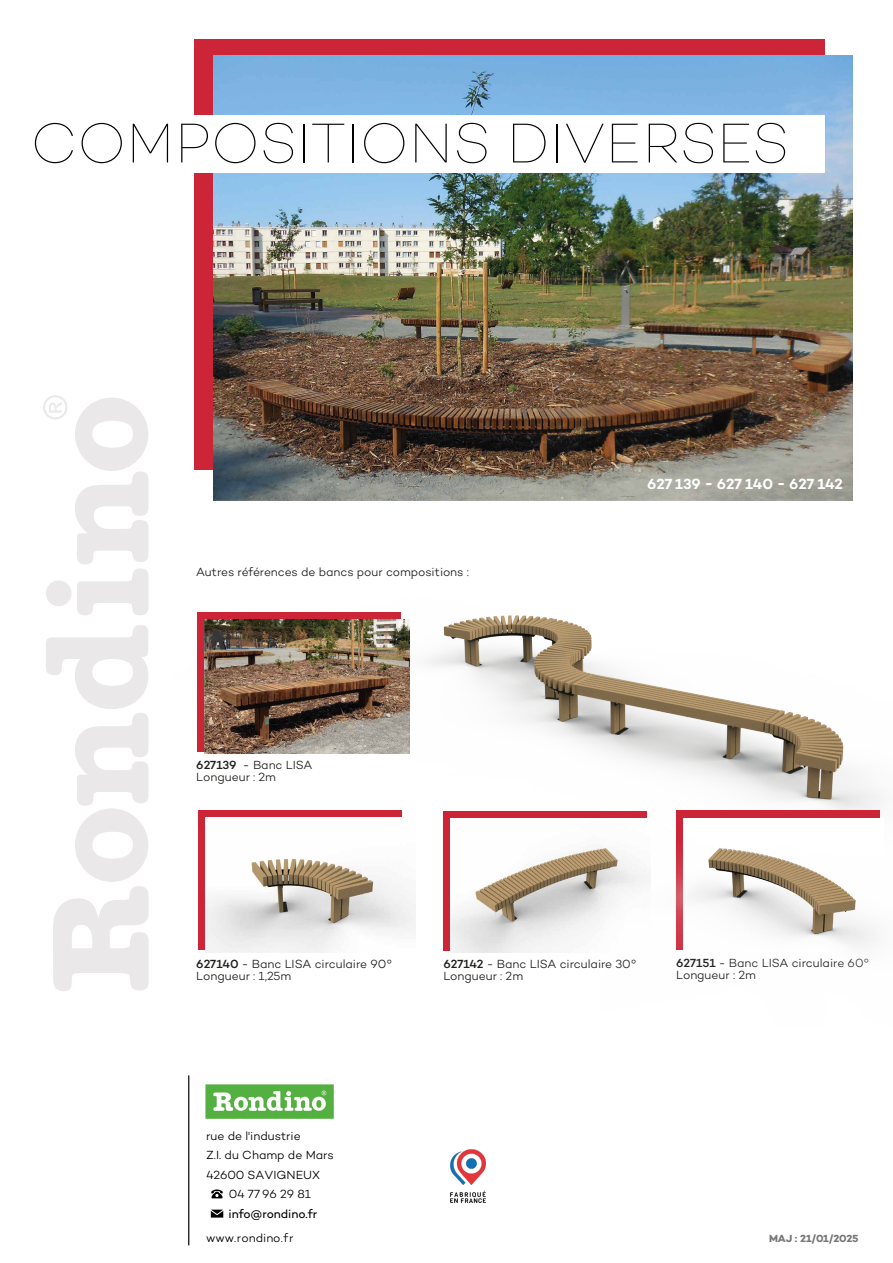
<style>
.page{position:relative;width:893px;height:1263px;background:#fff}
.page>*{position:absolute;margin:0;border:0;box-sizing:border-box;transform-origin:0 0}
.t1{font:100 57px "Campton";color:#000101}
.t2{font:600 15px "Campton";letter-spacing:-.005em;color:#fff}
.t3{font:300 12px/12px "Campton";color:#1f1f1d}
.t4{font:300 12px "Campton";color:#000101}
.t5{font:12px "Campton";color:#000101}
.t6{font:700 10.5px "Campton";letter-spacing:-.025em;color:#777779}
.s1{font-weight:500}
</style>
<div class="page">
<img style="left:194px;top:348px;width:659px;height:605px">
<div style="left:194px;top:39px;width:631px;height:430px;background:#cc2537"></div>
<svg style="left:43px;top:395px;width:105px;height:220px"></svg>
<svg style="left:46px;top:625px;width:103px;height:366px"></svg>
<hr style="left:188px;top:1075px;width:1px;height:170px;background:#000">
<img style="left:205px;top:1084px;width:129px;height:35px">
<svg style="left:211px;top:1189px;width:12px;height:9px"></svg>
<svg style="left:211px;top:1209px;width:12px;height:8px"></svg>
<img style="left:450px;top:1149px;width:36px;height:54px">
<div style="left:198px;top:811px;width:204px;height:139px;background:#cc2537"></div>
<div style="left:443px;top:811px;width:204px;height:139px;background:#cc2537"></div>
<img style="left:451px;top:819px;width:151px;height:134px">
<img style="left:205px;top:818px;width:210px;height:135px">
<div style="left:197px;top:612px;width:204px;height:139px;background:#cc2537"></div>
<img style="left:204px;top:619px;width:206px;height:135px">
<img style="left:213px;top:55px;width:639px;height:446px">
<div style="left:35px;top:115px;width:790px;height:58px;background:#fff"></div>
<img style="left:602px;top:763px;width:280px;height:190px">
<h1 class="t1" style="left:31px;top:108px;width:760px">COMPOSITIONS DIVERSES</h1>
<p class="t3" style="left:196px;top:566px;width:274px">Autres références de bancs pour compositions :</p>
<p class="t2" style="left:647px;top:475px;width:197px">627 139 - 627 140 - 627 142</p>
<p class="t3" style="left:196px;top:758px;width:118px"><span class="s1">627139</span> - Banc LISA<br>Longueur : 2m</p>
<p class="t3" style="left:196px;top:958px;width:198px"><span class="s1">627140</span> - Banc LISA circulaire 90°<br>Longueur : 1,25m</p>
<p class="t3" style="left:443px;top:957px;width:195px"><span class="s1">627142</span> - Banc LISA circulaire 30°<br>Longueur : 2m</p>
<p class="t3" style="left:676px;top:957px;width:195px"><span class="s1">627151</span> - Banc LISA circulaire 60°<br>Longueur : 2m</p>
<p class="t4" style="left:206px;top:1128px;width:96px">rue de l'industrie</p>
<p class="t4" style="left:206px;top:1148px;width:129px">Z.I. du Champ de Mars</p>
<p class="t4" style="left:206px;top:1167px;width:116px">42600 SAVIGNEUX</p>
<p class="t4" style="left:229px;top:1187px;width:84px">04 77 96 29 81</p>
<p class="t5" style="left:229px;top:1206px;width:90px">info@rondino.fr</p>
<p class="t4" style="left:206px;top:1230px;width:89px">www.rondino.fr</p>
<p class="t6" style="left:769px;top:1232px;width:91px">MAJ : 21/01/2025</p>
</div>
